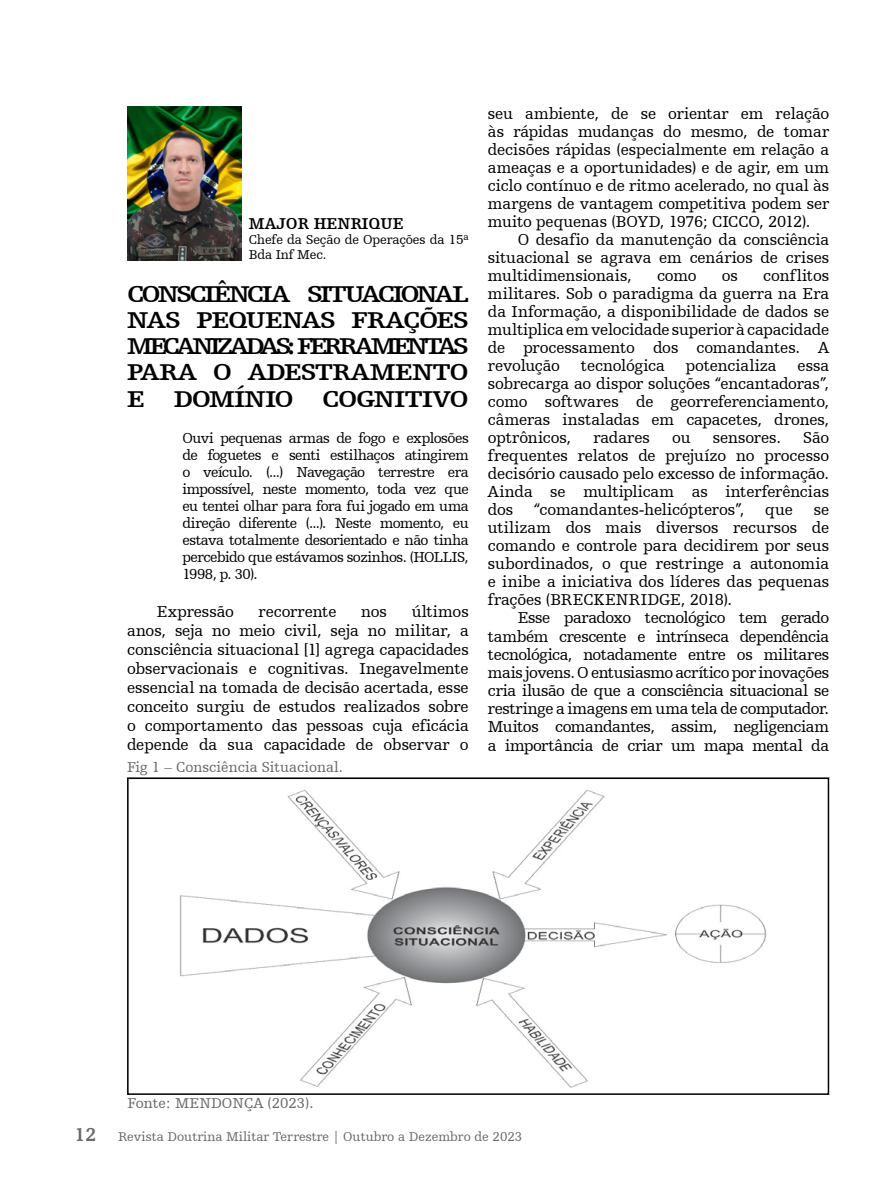
<style>
.page{position:relative;width:893px;height:1191px;background:#fff}
.page>*{position:absolute;margin:0;border:0;box-sizing:border-box;transform-origin:0 0}
.t1{font:700 24px/26.1px "Humanist Slabserif 712 BT";letter-spacing:-.05em;color:#000;text-align:justify;scale:1.12 1}
.t2{font:16.5px/18px "Humanist Slabserif 712 BT";letter-spacing:-.005em;color:#000;text-align:justify}
.t3{font:700 16.5px "Humanist Slabserif 712 BT";color:#000}
.t4{font:15px/17.1px "Humanist Slabserif 712 BT";letter-spacing:-.03em;color:#000;text-align:justify}
.t5{font:15px "Humanist Slabserif 712 BT";color:#696969}
.t6{font:13.5px/15px "Humanist Slabserif 712 BT";letter-spacing:-.01em;color:#000}
.t7{font:13.35px "Humanist Slabserif 712 BT";color:#696969}
.s1{font-weight:700;font-size:19.5px}
</style>
<div class="page">
<img style="left:128px;top:106px;width:113px;height:154px">
<img style="left:179px;top:789px;width:588px;height:299px">
<div style="left:127px;top:777px;width:702px;height:317px;border:2px solid #000"></div>
<p class="t3" style="left:249px;top:213px;width:156px">MAJOR HENRIQUE</p>
<p class="t6" style="left:249px;top:232px;width:221px">Chefe da Seção de Operações da 15ª<br>Bda Inf Mec.</p>
<h1 class="t1" style="left:127px;top:280px;width:307px">CONSCIÊNCIA SITUACIONAL NAS PEQUENAS FRAÇÕES MECANIZADAS:FERRAMENTAS PARA O ADESTRAMENTO E DOMÍNIO COGNITIVO</h1>
<p class="t4" style="left:182px;top:429px;width:288px">Ouvi pequenas armas de fogo e explosões de foguetes e senti estilhaços atingirem o veículo. (...) Navegação terrestre era impossível, neste momento, toda vez que eu tentei olhar para fora fui jogado em uma direção diferente (...). Neste momento, eu estava totalmente desorientado e não tinha percebido que estávamos sozinhos. (HOLLIS, 1998, p. 30).</p>
<p class="t2" style="left:157px;top:602px;width:78px">Expressão</p>
<p class="t2" style="left:259px;top:602px;width:80px">recorrente</p>
<p class="t2" style="left:361px;top:602px;width:27px">nos</p>
<p class="t2" style="left:127px;top:601px;width:343px;line-height:19px;text-indent:285px">últimos anos, seja no meio civil, seja no militar, a consciência situacional [1] agrega capacidades observacionais e cognitivas. Inegavelmente essencial na tomada de decisão acertada, esse conceito surgiu de estudos realizados sobre o comportamento das pessoas cuja eficácia depende da sua capacidade de observar o</p>
<p class="t5" style="left:127px;top:758px;width:217px">Fig 1 – Consciência Situacional.</p>
<p class="t2" style="left:488px;top:104px;width:343px">seu ambiente, de se orientar em relação às rápidas mudanças do mesmo, de tomar decisões rápidas (especialmente em relação a ameaças e a oportunidades) e de agir, em um ciclo contínuo e de ritmo acelerado, no qual às margens de vantagem competitiva podem ser muito pequenas (BOYD, 1976; CICCO, 2012).</p>
<p class="t2" style="left:488px;top:230px;width:343px;text-indent:30px">O desafio da manutenção da consciência situacional se agrava em cenários de crises multidimensionais,</p>
<p class="t2" style="left:488px;top:266px;width:343px;text-indent:275px">conflitos militares. Sob o paradigma da guerra na Era da Informação, a disponibilidade de dados se multiplica em velocidade superior à capacidade de processamento dos comandantes. A revolução</p>
<p class="t2" style="left:657px;top:266px;width:41px">como</p>
<p class="t2" style="left:722px;top:266px;width:18px">os</p>
<p class="t2" style="left:581px;top:356px;width:85px">tecnológica</p>
<p class="t2" style="left:686px;top:356px;width:92px">potencializa</p>
<p class="t2" style="left:488px;top:356px;width:343px;text-indent:310px">essa sobrecarga ao dispor soluções “encantadoras”, como softwares de georreferenciamento, câmeras instaladas em capacetes, drones, optrônicos,</p>
<p class="t2" style="left:593px;top:428px;width:58px">radares</p>
<p class="t2" style="left:672px;top:428px;width:20px">ou</p>
<p class="t2" style="left:713px;top:428px;width:70px">sensores.</p>
<p class="t2" style="left:488px;top:428px;width:343px;text-indent:315px">São frequentes relatos de prejuízo no processo decisório causado pelo excesso de informação.<br>Ainda se multiplicam as interferências dos</p>
<p class="t2" style="left:534px;top:500px;width:212px">“comandantes-helicópteros”,</p>
<p class="t2" style="left:765px;top:500px;width:29px">que</p>
<p class="t2" style="left:488px;top:500px;width:343px;text-indent:326px">se utilizam dos mais diversos recursos de comando e controle para decidirem por seus subordinados, o que restringe a autonomia e inibe a iniciativa dos líderes das pequenas frações (BRECKENRIDGE, 2018).</p>
<p class="t2" style="left:488px;top:608px;width:343px;text-indent:30px">Esse paradoxo tecnológico tem gerado também crescente e intrínseca dependência tecnológica, notadamente entre os militares mais jovens. O entusiasmo acrítico por inovações cria ilusão de que a consciência situacional se restringe a imagens em uma tela de computador.<br>Muitos comandantes, assim, negligenciam a importância de criar um mapa mental da</p>
<p class="t5" style="left:128px;top:1093px;width:188px">Fonte: MENDONÇA (2023).</p>
<p class="t7" style="left:75px;top:1128px;width:449px"><span class="s1">12</span> Revista Doutrina Militar Terrestre | Outubro a Dezembro de 2023</p>
</div>
